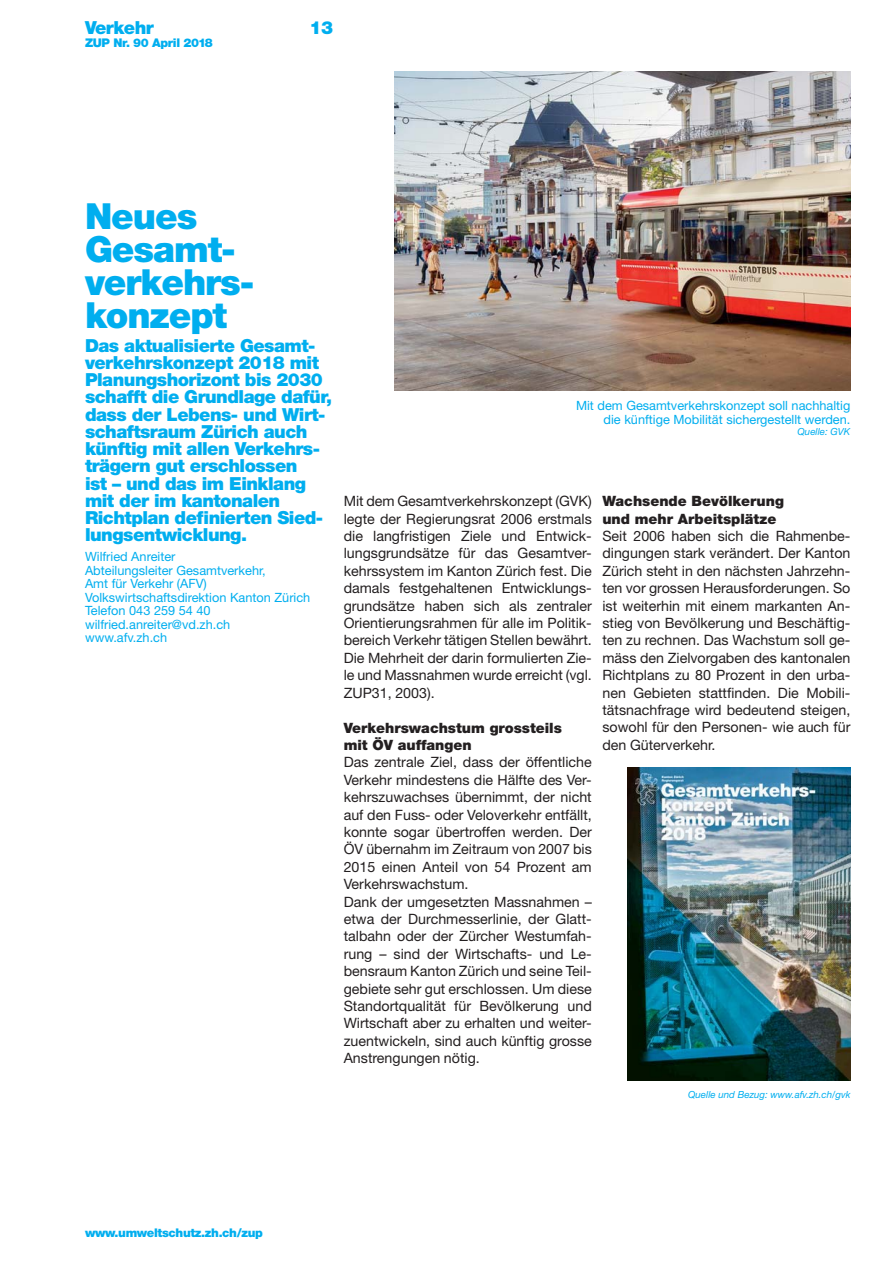
<style>
.page{position:relative;width:893px;height:1263px;background:#fff}
.page>*{position:absolute;margin:0;border:0;box-sizing:border-box;transform-origin:0 0}
.t1{font:900 36px/33px "Helvetica Neue LT Std";letter-spacing:-.03em;color:#00aeef}
.t2{font:900 18px/17.2px "Helvetica Neue LT Std";letter-spacing:-.03em;color:#00aeef}
.t3{font:14.25px/17.4px "Helvetica Neue LT Std";color:#231f20;text-align:justify}
.t4{font:900 14.25px/17.4px "Helvetica Neue LT Std";color:#231f20}
.t5{font:12.75px/13.5px "Helvetica Neue LT Std";color:#00aeef}
.t6{font:900 12px "Helvetica Neue LT Std";letter-spacing:-.03em;color:#00aeef}
.t7{font:italic 9.75px "Helvetica Neue LT Std";color:#00aeef}
</style>
<div class="page">
<img style="left:394px;top:71px;width:456px;height:319px">
<img style="left:627px;top:767px;width:223px;height:313px">
<p class="t2" style="left:85px;top:21px;width:70px">Verkehr</p>
<p class="t2" style="left:310px;top:21px;width:25px">13</p>
<p class="t6" style="left:85px;top:38px;width:129px">ZUP Nr. 90 April 2018</p>
<h1 class="t1" style="left:85px;top:204px;width:171px">Neues<br>Gesamt&shy;verkehrs&shy;konzept</h1>
<p class="t2" style="left:85px;top:339px;width:249px">Das aktualisierte Gesamt&shy;verkehrskonzept 2018 mit<br>Planungshorizont bis 2030 schafft die Grundlage dafür, dass der Lebens- und Wirt&shy;schaftsraum Zürich auch künftig mit allen Verkehrs&shy;trägern gut erschlossen<br>ist – und das im Einklang mit der im kantonalen<br>Richtplan definierten Sied&shy;lungsentwicklung.</p>
<p class="t5" style="left:85px;top:552px;width:227px">Wilfried Anreiter<br>Abteilungsleiter Gesamtverkehr,<br>Amt für Verkehr (AFV)<br>Volkswirtschaftsdirektion Kanton Zürich<br>Telefon 043 259 54 40 wilfried.anreiter@vd.zh.ch www.afv.zh.ch</p>
<p class="t5" style="left:576px;top:400px;width:276px;text-align:right">Mit dem Gesamtverkehrskonzept soll nachhaltig die künftige Mobilität sichergestellt werden.</p>
<p class="t7" style="left:797px;top:428px;width:54px">Quelle: GVK</p>
<p class="t3" style="left:344px;top:494px;width:250px">Mit dem Gesamtverkehrskonzept (GVK) legte der Regierungsrat 2006 erstmals die langfristigen Ziele und Entwick&shy;lungsgrundsätze für das Gesamtver&shy;kehrssystem im Kanton Zürich fest. Die damals festgehaltenen Entwicklungs&shy;grundsätze haben sich als zentraler Orientierungsrahmen für alle im Politik&shy;bereich Verkehr tätigen Stellen bewährt.<br>Die Mehrheit der darin formulierten Zie&shy;le und Massnahmen wurde erreicht (vgl.<br>ZUP31, 2003).</p>
<p class="t4" style="left:344px;top:720px;width:220px">Verkehrswachstum grossteils mit ÖV auffangen</p>
<p class="t3" style="left:344px;top:755px;width:250px;text-align:left">Das zentrale Ziel, dass der öffentliche Verkehr mindestens die Hälfte des Ver&shy;kehrszuwachses übernimmt, der nicht auf den Fuss- oder Veloverkehr entfällt, konnte sogar übertroffen werden. Der ÖV übernahm im Zeitraum von 2007 bis 2015 einen Anteil von 54 Prozent am Verkehrswachstum.<br>Dank der umgesetzten Massnahmen – etwa der Durchmesserlinie, der Glatt&shy;talbahn oder der Zürcher Westumfah&shy;rung – sind der Wirtschafts- und Le&shy;bensraum Kanton Zürich und seine Teil&shy;gebiete sehr gut erschlossen. Um diese Standortqualität für Bevölkerung und Wirtschaft aber zu erhalten und weiter&shy;zuentwickeln, sind auch künftig grosse Anstrengungen nötig.</p>
<p class="t4" style="left:602px;top:494px;width:183px">Wachsende Bevölkerung und mehr Arbeitsplätze</p>
<p class="t3" style="left:602px;top:529px;width:250px">Seit 2006 haben sich die Rahmenbe&shy;dingungen stark verändert. Der Kanton Zürich steht in den nächsten Jahrzehn&shy;ten vor grossen Herausforderungen. So ist weiterhin mit einem markanten An&shy;stieg von Bevölkerung und Beschäftig&shy;ten zu rechnen. Das Wachstum soll ge&shy;mäss den Zielvorgaben des kantonalen Richtplans zu 80 Prozent in den urba&shy;nen Gebieten stattfinden. Die Mobili&shy;tätsnachfrage wird bedeutend steigen, sowohl für den Personen- wie auch für den Güterverkehr.</p>
<p class="t7" style="left:688px;top:1091px;width:164px">Quelle und Bezug: www.afv.zh.ch/gvk</p>
<p class="t6" style="left:85px;top:1229px;width:179px">www.umweltschutz.zh.ch/zup</p>
</div>
